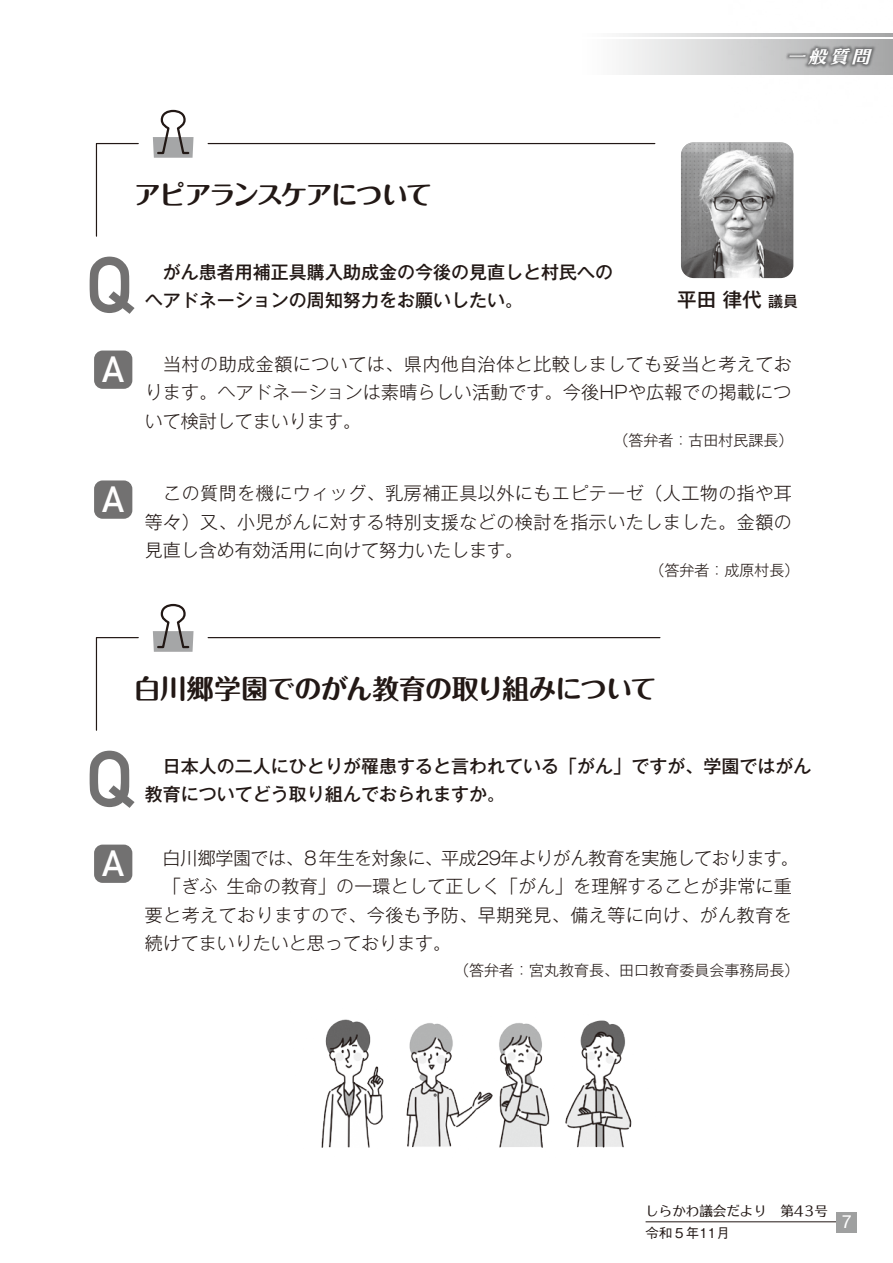
<style>
.page{position:relative;width:893px;height:1263px;background:#fff}
.page>*{position:absolute;margin:0;border:0;box-sizing:border-box;transform-origin:0 0}
.t1{font:700 78px "DIN Alternate";color:#727171}
.t2{font:700 36px "DIN Alternate";color:#fff}
.t3{font:700 27px "Maru Fo Pro";letter-spacing:-.025em;color:#221815}
.t4{font:700 27px "Maru Fo Pro";letter-spacing:-.075em;color:#221815}
.t5{font:500 19.5px "Gothic MB101 Pro";color:#221815}
.t6{font:300 18px/28.5px "Gothic MB101 Pro";letter-spacing:.01em;color:#221815;text-align:justify}
.t7{font:500 18px/28.5px "Gothic MB101 Pro";color:#221815}
.t8{font:18px "Helvetica Neue";color:#fff}
.t9{font:italic 17.4px "UD Typos 515 Std";color:#fff;scale:1.04 1}
.t10{font:300 15px "Gothic MB101 Pro";color:#221815}
.t11{font:13.5px "UD Typos 510 Std";color:#221815}
.t12{font:500 13.5px "Gothic BBB Pro";color:#221815}
.s1{font-size:15px}
</style>
<div class="page">
<div style="left:94px;top:351px;width:38px;height:38px;background:#727171;border-radius:9px"></div>
<img style="left:681px;top:142px;width:112px;height:136px">
<svg style="left:153px;top:109px;width:41px;height:49px"></svg>
<hr style="left:208px;top:143px;width:447px;height:1px;background:#221815">
<svg style="left:95px;top:143px;width:44px;height:94px"></svg>
<div style="left:94px;top:845px;width:38px;height:38px;background:#727171;border-radius:9px"></div>
<svg style="left:153px;top:603px;width:41px;height:49px"></svg>
<hr style="left:208px;top:637px;width:452px;height:1px;background:#221815">
<svg style="left:95px;top:637px;width:44px;height:94px"></svg>
<div style="left:94px;top:480px;width:38px;height:39px;background:#727171;border-radius:9px"></div>
<img style="left:321px;top:1019px;width:311px;height:129px">
<hr style="left:646px;top:1221px;width:198px;height:1px;background:#221815">
<div style="left:836px;top:1212px;width:21px;height:20px;background:#9fa0a0"></div>
<svg style="left:623px;top:39px;width:106px;height:35px"></svg>
<svg style="left:623px;top:33px;width:106px;height:3px"></svg>
<img style="left:729px;top:33px;width:164px;height:42px">
<h3 class="t4" style="left:134px;top:173px;width:300px">アピアランスケアについて</h3>
<h1 class="t1" style="left:86px;top:226px;width:49px">Q</h1>
<p class="t7" style="left:145px;top:256px;width:470px">　がん患者用補正具購入助成金の今後の見直しと村民へのヘアドネーションの周知努力をお願いしたい。</p>
<p class="t9" style="left:787px;top:42px;width:88px">一般質問</p>
<p class="t5" style="left:677px;top:283px;width:122px">平田 律代 <span class="s1">議員</span></p>
<h2 class="t2" style="left:102px;top:342px;width:23px">A</h2>
<h2 class="t2" style="left:102px;top:472px;width:23px">A</h2>
<p class="t6" style="left:145px;top:347px;width:649px">　当村の助成金額については、県内他自治体と比較しましても妥当と考えております。ヘアドネーションは素晴らしい活動です。今後HPや広報での掲載について検討してまいります。</p>
<p class="t10" style="left:613px;top:428px;width:182px">（答弁者：古田村民課長）</p>
<p class="t6" style="left:145px;top:477px;width:649px">　この質問を機にウィッグ、乳房補正具以外にもエピテーゼ（人工物の指や耳等々）又、小児がんに対する特別支援などの検討を指示いたしました。金額の見直し含め有効活用に向けて努力いたします。</p>
<p class="t10" style="left:649px;top:558px;width:152px">（答弁者：成原村長）</p>
<h3 class="t3" style="left:134px;top:667px;width:524px">白川郷学園でのがん教育の取り組みについて</h3>
<h1 class="t1" style="left:86px;top:720px;width:49px">Q</h1>
<p class="t7" style="left:145px;top:750px;width:668px">　日本人の二人にひとりが罹患すると言われている「がん」ですが、学園ではがん教育についてどう取り組んでおられますか。</p>
<h2 class="t2" style="left:102px;top:836px;width:23px">A</h2>
<p class="t6" style="left:145px;top:841px;width:656px;text-align:left">　白川郷学園では、８年生を対象に、平成29年よりがん教育を実施しております。　「ぎふ生命の教育」の一環として正しく「がん」を理解することが非常に重要と考えておりますので、今後も予防、早期発見、備え等に向け、がん教育を続けてまいりたいと思っております。</p>
<p class="t10" style="left:454px;top:958px;width:347px">（答弁者：宮丸教育長、田口教育委員会事務局長）</p>
<p class="t11" style="left:645px;top:1199px;width:184px">しらかわ議会だより　第43号</p>
<p class="t12" style="left:645px;top:1222px;width:86px">令和５年11月</p>
<p class="t8" style="left:842px;top:1209px;width:12px">7</p>
</div>
